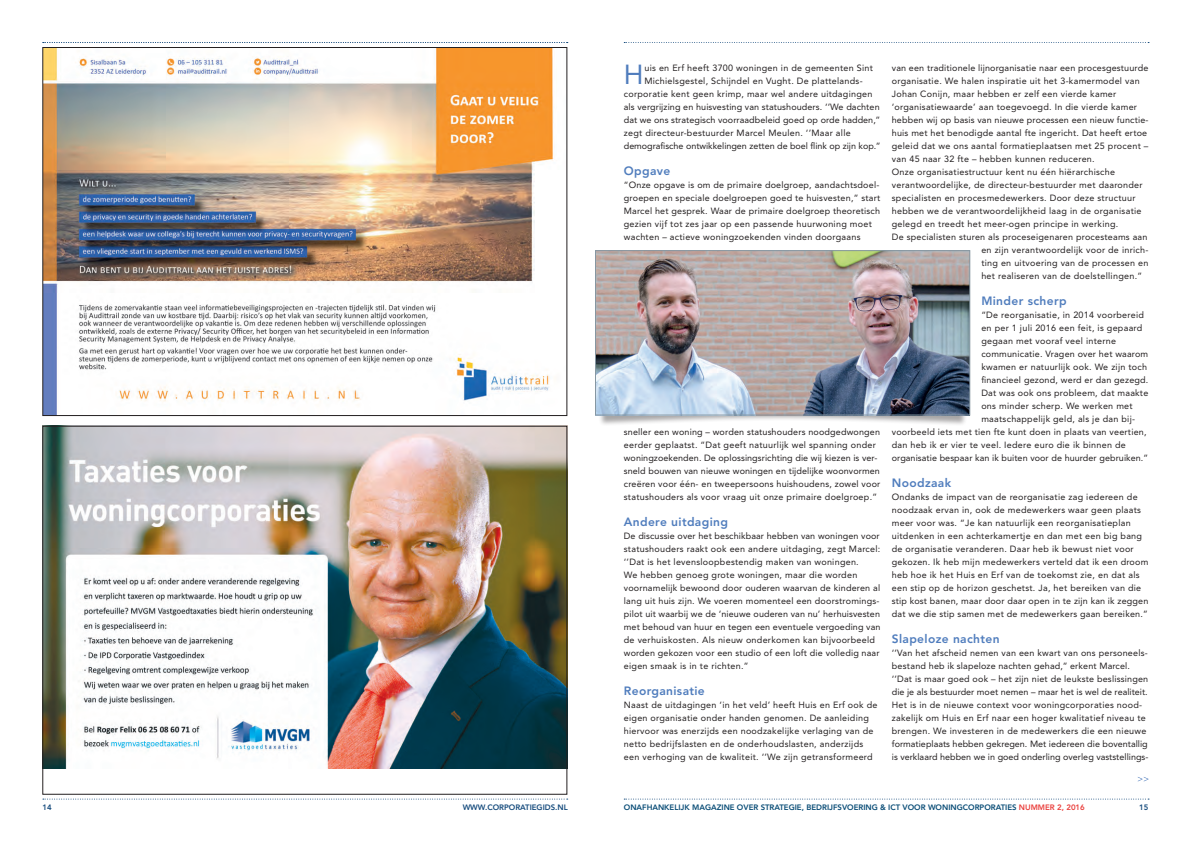
<style>
.page{position:relative;width:1191px;height:842px;background:#fff}
.page>*{position:absolute;margin:0;border:0;box-sizing:border-box;transform-origin:0 0}
.t1{font:27.4px "Avenir";color:#507dbd}
.t2{font:800 12px "Avenir";letter-spacing:.03em;color:#507dbd}
.t3{font:9px/13px "Avenir";letter-spacing:.03em;color:#231f20}
.t4{font:9px/13px "Avenir";letter-spacing:.01em;color:#231f20}
.t5{font:9px "Avenir";color:#231f20}
.t6{font:9px "Avenir";letter-spacing:.005em;color:#231f20}
.t7{font:800 7.8px "Avenir";color:#074b75}
.t8{font:800 7.8px "Avenir";color:#144a7c}
.s1{color:#ea3f3c}
</style>
<div class="page">
<svg style="left:624px;top:799px;width:525px;height:1px"></svg>
<svg style="left:43px;top:799px;width:525px;height:1px"></svg>
<svg style="left:43px;top:42px;width:525px;height:1px"></svg>
<svg style="left:624px;top:42px;width:525px;height:1px"></svg>
<div style="left:598px;top:394px;width:369px;height:32px;background:#231f20;opacity:.4"></div>
<img style="left:45px;top:49px;width:509px;height:365px">
<img style="left:45px;top:428px;width:520px;height:340px">
<svg style="left:1137px;top:777px;width:11px;height:4px"></svg>
<img style="left:597px;top:252px;width:371px;height:161px">
<div style="left:595px;top:250px;width:375px;height:165px;border:1px solid #8697a2"></div>
<p class="t1" style="left:624px;top:59px;width:21px">H</p>
<p class="t3" style="left:644px;top:62px;width:230px">uis en Erf heeft 3700 woningen in de gemeenten Sint<br>Michielsgestel, Schijndel en Vught. De plattelands-</p>
<p class="t3" style="left:624px;top:88px;width:250px">corporatie kent geen krimp, maar wel andere uitdagingen</p>
<p class="t4" style="left:624px;top:101px;width:257px">als vergrijzing en huisvesting van statushouders. ‘’We dachten</p>
<p class="t6" style="left:624px;top:115px;width:258px">dat we ons strategisch voorraadbeleid goed op orde hadden,’’</p>
<p class="t3" style="left:624px;top:127px;width:228px">zegt directeur-bestuurder Marcel Meulen. ‘’Maar alle</p>
<p class="t5" style="left:624px;top:141px;width:258px">demografische ontwikkelingen zetten de boel flink op zijn kop.’’</p>
<p class="t2" style="left:624px;top:164px;width:48px">Opgave</p>
<p class="t3" style="left:624px;top:179px;width:257px">“Onze opgave is om de primaire doelgroep, aandachtsdoel-</p>
<p class="t3" style="left:624px;top:192px;width:258px">groepen en speciale doelgroepen goed te huisvesten,” start<br>Marcel het gesprek. Waar de primaire doelgroep theoretisch</p>
<p class="t3" style="left:624px;top:218px;width:249px">gezien vijf tot zes jaar op een passende huurwoning moet wachten – actieve woningzoekenden vinden doorgaans</p>
<p class="t3" style="left:624px;top:426px;width:258px">sneller een woning – worden statushouders noodgedwongen</p>
<p class="t4" style="left:624px;top:439px;width:255px">eerder geplaatst. “Dat geeft natuurlijk wel spanning onder woningzoekenden. De oplossingsrichting die wij kiezen is ver-</p>
<p class="t4" style="left:624px;top:465px;width:258px">sneld bouwen van nieuwe woningen en tijdelijke woonvormen</p>
<p class="t3" style="left:624px;top:478px;width:258px">creëren voor één- en tweepersoons huishoudens, zowel voor</p>
<p class="t3" style="left:624px;top:491px;width:255px">statushouders als voor vraag uit onze primaire doelgroep.”</p>
<p class="t2" style="left:624px;top:515px;width:106px">Andere uitdaging</p>
<p class="t4" style="left:624px;top:530px;width:257px">De discussie over het beschikbaar hebben van woningen voor</p>
<p class="t3" style="left:624px;top:543px;width:258px">statushouders raakt ook een andere uitdaging, zegt Marcel:</p>
<p class="t3" style="left:624px;top:556px;width:236px">‘’Dat is het levensloopbestendig maken van woningen.</p>
<p class="t3" style="left:624px;top:569px;width:258px">We hebben genoeg grote woningen, maar die worden voornamelijk bewoond door ouderen waarvan de kinderen al</p>
<p class="t3" style="left:624px;top:595px;width:257px">lang uit huis zijn. We voeren momenteel een doorstromings-</p>
<p class="t4" style="left:624px;top:608px;width:258px">pilot uit waarbij we de ‘nieuwe ouderen van nu’ herhuisvesten</p>
<p class="t4" style="left:624px;top:621px;width:258px">met behoud van huur en tegen een eventuele vergoeding van</p>
<p class="t3" style="left:624px;top:634px;width:257px">de verhuiskosten. Als nieuw onderkomen kan bijvoorbeeld worden gekozen voor een studio of een loft die volledig naar</p>
<p class="t3" style="left:624px;top:660px;width:126px">eigen smaak is in te richten.”</p>
<p class="t2" style="left:624px;top:684px;width:82px">Reorganisatie</p>
<p class="t3" style="left:624px;top:699px;width:255px">Naast de uitdagingen ‘in het veld’ heeft Huis en Erf ook de eigen organisatie onder handen genomen. De aanleiding hiervoor was enerzijds een noodzakelijke verlaging van de netto bedrijfslasten en de onderhoudslasten, anderzijds een verhoging van de kwaliteit. ‘’We zijn getransformeerd</p>
<p class="t3" style="left:891px;top:62px;width:258px">van een traditionele lijnorganisatie naar een procesgestuurde</p>
<p class="t3" style="left:891px;top:75px;width:249px">organisatie. We halen inspiratie uit het 3-kamermodel van</p>
<p class="t3" style="left:891px;top:88px;width:226px">Johan Conijn, maar hebben er zelf een vierde kamer</p>
<p class="t3" style="left:891px;top:101px;width:258px">‘organisatiewaarde’ aan toegevoegd. In die vierde kamer hebben wij op basis van nieuwe processen een nieuw functie-</p>
<p class="t3" style="left:891px;top:127px;width:257px">huis met het benodigde aantal fte ingericht. Dat heeft ertoe</p>
<p class="t3" style="left:891px;top:140px;width:258px">geleid dat we ons aantal formatieplaatsen met 25 procent – van 45 naar 32 fte – hebben kunnen reduceren.</p>
<p class="t3" style="left:891px;top:166px;width:225px">Onze organisatiestructuur kent nu één hiërarchische</p>
<p class="t3" style="left:891px;top:179px;width:252px">verantwoordelijke, de directeur-bestuurder met daaronder specialisten en procesmedewerkers. Door deze structuur hebben we de verantwoordelijkheid laag in de organisatie gelegd en treedt het meer-ogen principe in werking.</p>
<p class="t3" style="left:891px;top:231px;width:257px">De specialisten sturen als proceseigenaren procesteams aan</p>
<p class="t3" style="left:981px;top:244px;width:169px">en zijn verantwoordelijk voor de inrich-</p>
<p class="t3" style="left:981px;top:257px;width:169px">ting en uitvoering van de processen en het realiseren van de doelstellingen.”</p>
<p class="t2" style="left:981px;top:294px;width:87px">Minder scherp</p>
<p class="t3" style="left:981px;top:309px;width:164px">“De reorganisatie, in 2014 voorbereid en per 1 juli 2016 een feit, is gepaard gegaan met vooraf veel interne</p>
<p class="t3" style="left:981px;top:348px;width:168px">communicatie. Vragen over het waarom</p>
<p class="t3" style="left:981px;top:361px;width:169px">kwamen er natuurlijk ook. We zijn toch financieel gezond, werd er dan gezegd.</p>
<p class="t3" style="left:981px;top:387px;width:168px">Dat was ook ons probleem, dat maakte</p>
<p class="t3" style="left:981px;top:400px;width:155px">ons minder scherp. We werken met maatschappelijk geld, als je dan bij-</p>
<p class="t3" style="left:892px;top:426px;width:256px">voorbeeld iets met tien fte kunt doen in plaats van veertien,</p>
<p class="t3" style="left:892px;top:439px;width:235px">dan heb ik er vier te veel. Iedere euro die ik binnen de</p>
<p class="t4" style="left:892px;top:452px;width:258px">organisatie bespaar kan ik buiten voor de huurder gebruiken.”</p>
<p class="t2" style="left:891px;top:476px;width:61px">Noodzaak</p>
<p class="t3" style="left:891px;top:491px;width:251px">Ondanks de impact van de reorganisatie zag iedereen de noodzaak ervan in, ook de medewerkers waar geen plaats meer voor was. “Je kan natuurlijk een reorganisatieplan</p>
<p class="t3" style="left:891px;top:530px;width:258px">uitdenken in een achterkamertje en dan met een big bang de organisatie veranderen. Daar heb ik bewust niet voor gekozen. Ik heb mijn medewerkers verteld dat ik een droom</p>
<p class="t3" style="left:891px;top:569px;width:249px">heb hoe ik het Huis en Erf van de toekomst zie, en dat als</p>
<p class="t3" style="left:891px;top:582px;width:251px">een stip op de horizon geschetst. Ja, het bereiken van die</p>
<p class="t3" style="left:891px;top:595px;width:258px">stip kost banen, maar door daar open in te zijn kan ik zeggen</p>
<p class="t3" style="left:891px;top:608px;width:257px">dat we die stip samen met de medewerkers gaan bereiken.”</p>
<p class="t2" style="left:891px;top:632px;width:109px">Slapeloze nachten</p>
<p class="t3" style="left:891px;top:647px;width:257px">‘’Van het afscheid nemen van een kwart van ons personeels-</p>
<p class="t3" style="left:891px;top:660px;width:258px">bestand heb ik slapeloze nachten gehad,’’ erkent Marcel. ‘’Dat is maar goed ook – het zijn niet de leukste beslissingen</p>
<p class="t5" style="left:891px;top:687px;width:257px">die je als bestuurder moet nemen – maar het is wel de realiteit.</p>
<p class="t3" style="left:891px;top:699px;width:252px">Het is in de nieuwe context voor woningcorporaties nood-</p>
<p class="t3" style="left:891px;top:712px;width:257px">zakelijk om Huis en Erf naar een hoger kwalitatief niveau te brengen. We investeren in de medewerkers die een nieuwe formatieplaats hebben gekregen. Met iedereen die boventallig</p>
<p class="t5" style="left:891px;top:752px;width:258px">is verklaard hebben we in goed onderling overleg vaststellings-</p>
<p class="t8" style="left:43px;top:802px;width:11px">14</p>
<p class="t8" style="left:462px;top:802px;width:107px">WWW.CORPORATIEGIDS.NL</p>
<p class="t7" style="left:624px;top:802px;width:462px">ONAFHANKELIJK MAGAZINE OVER STRATEGIE, BEDRIJFSVOERING &amp; ICT VOOR WONINGCORPORATIES <span class="s1">NUMMER 2, 2016</span></p>
<p class="t8" style="left:1139px;top:802px;width:11px">15</p>
</div>
